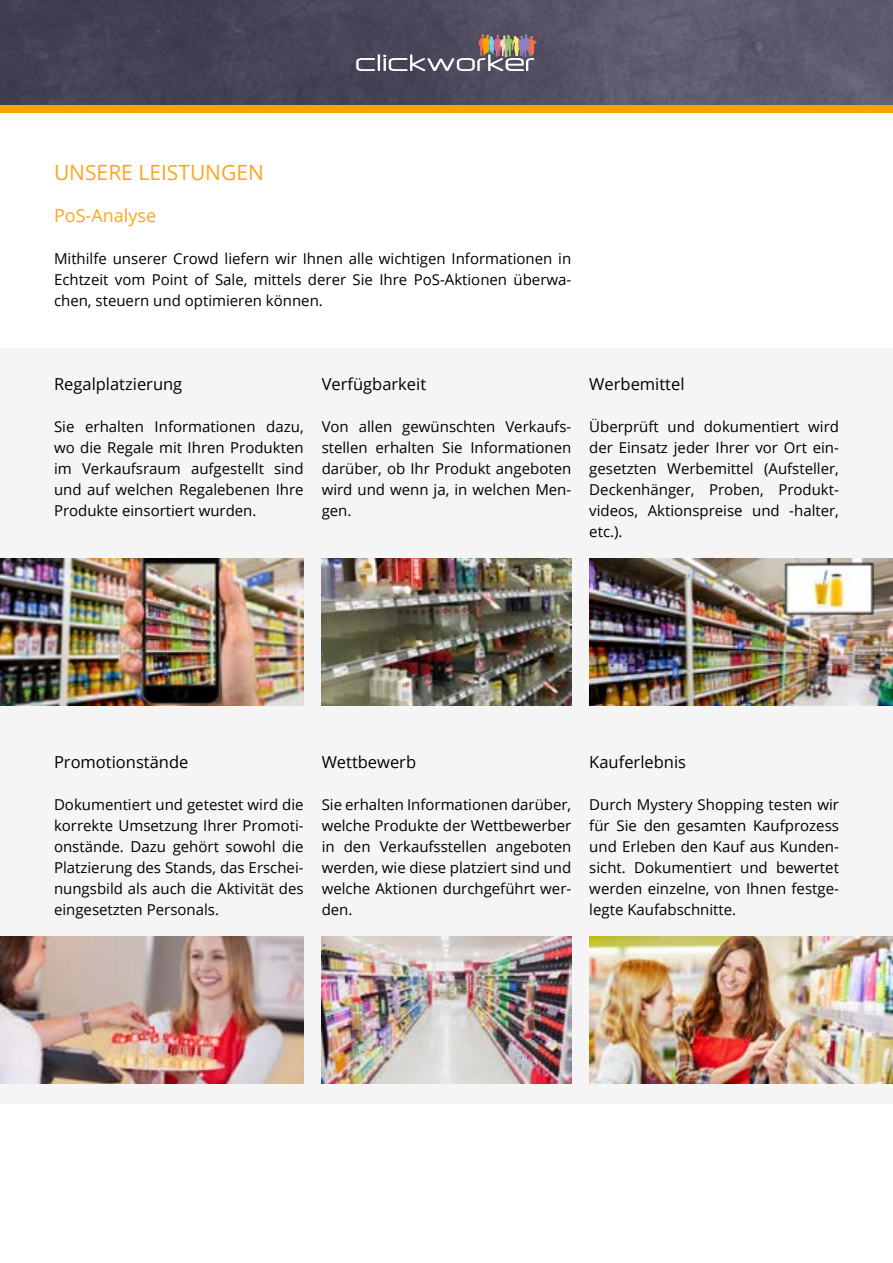
<style>
.page{position:relative;width:893px;height:1263px;background:#fff}
.page>*{position:absolute;margin:0;border:0;box-sizing:border-box;transform-origin:0 0}
.t1{font:21px "Open Sans";color:#fca61c}
.t2{font:18px "Open Sans";color:#fca61c}
.t3{font:16.5px "Open Sans";color:#000}
.t4{font:15px/21px "Open Sans";color:#000;text-align:justify}
</style>
<div class="page">
<img style="left:0;top:0;width:893px;height:105px">
<div style="left:0;top:348px;width:893px;height:756px;background:#f5f5f5"></div>
<svg style="left:356px;top:34px;width:181px;height:37px;background:#716a74"></svg>
<div style="left:0;top:105px;width:893px;height:7px;background:#f7a600"></div>
<img style="left:0;top:558px;width:304px;height:147px">
<img style="left:0;top:936px;width:304px;height:147px">
<img style="left:322px;top:558px;width:249px;height:147px">
<img style="left:322px;top:936px;width:249px;height:147px">
<img style="left:589px;top:558px;width:304px;height:147px">
<img style="left:589px;top:936px;width:304px;height:147px">
<h1 class="t1" style="left:54px;top:158px;width:211px">UNSERE LEISTUNGEN</h1>
<p class="t2" style="left:54px;top:203px;width:104px">PoS-Analyse</p>
<p class="t4" style="left:54px;top:248px;width:519px">Mithilfe unserer Crowd liefern wir Ihnen alle wichtigen Informationen in Echtzeit vom Point of Sale, mittels derer Sie Ihre PoS-Aktionen überwa&shy;chen, steuern und optimieren können.</p>
<p class="t3" style="left:54px;top:373px;width:130px">Regalplatzierung</p>
<p class="t4" style="left:54px;top:416px;width:251px">Sie erhalten Informationen dazu, wo die Regale mit Ihren Produkten im Verkaufsraum aufgestellt sind und auf welchen Regalebenen Ihre Produkte einsortiert wurden.</p>
<p class="t3" style="left:322px;top:373px;width:106px">Verfügbarkeit</p>
<p class="t4" style="left:322px;top:416px;width:251px">Von allen gewünschten Verkaufs&shy;stellen erhalten Sie Informationen darüber, ob Ihr Produkt angeboten wird und wenn ja, in welchen Men&shy;gen.</p>
<p class="t3" style="left:589px;top:373px;width:97px">Werbemittel</p>
<p class="t4" style="left:589px;top:416px;width:251px">Überprüft und dokumentiert wird der Einsatz jeder Ihrer vor Ort ein&shy;gesetzten Werbemittel (Aufsteller, Deckenhänger, Proben, Produkt&shy;videos, Aktionspreise und -halter, etc.).</p>
<p class="t3" style="left:54px;top:751px;width:136px">Promotionstände</p>
<p class="t4" style="left:54px;top:794px;width:251px">Dokumentiert und getestet wird die korrekte Umsetzung Ihrer Promoti&shy;onstände. Dazu gehört sowohl die Platzierung des Stands, das Erschei&shy;nungsbild als auch die Aktivität des eingesetzten Personals.</p>
<p class="t3" style="left:322px;top:751px;width:96px">Wettbewerb</p>
<p class="t4" style="left:322px;top:794px;width:251px">Sie erhalten Informationen darüber, welche Produkte der Wettbewerber in den Verkaufsstellen angeboten werden, wie diese platziert sind und welche Aktionen durchgeführt wer&shy;den.</p>
<p class="t3" style="left:589px;top:751px;width:98px">Kauferlebnis</p>
<p class="t4" style="left:589px;top:794px;width:251px">Durch Mystery Shopping testen wir für Sie den gesamten Kaufprozess und Erleben den Kauf aus Kunden&shy;sicht. Dokumentiert und bewertet werden einzelne, von Ihnen festge&shy;legte Kaufabschnitte.</p>
</div>
